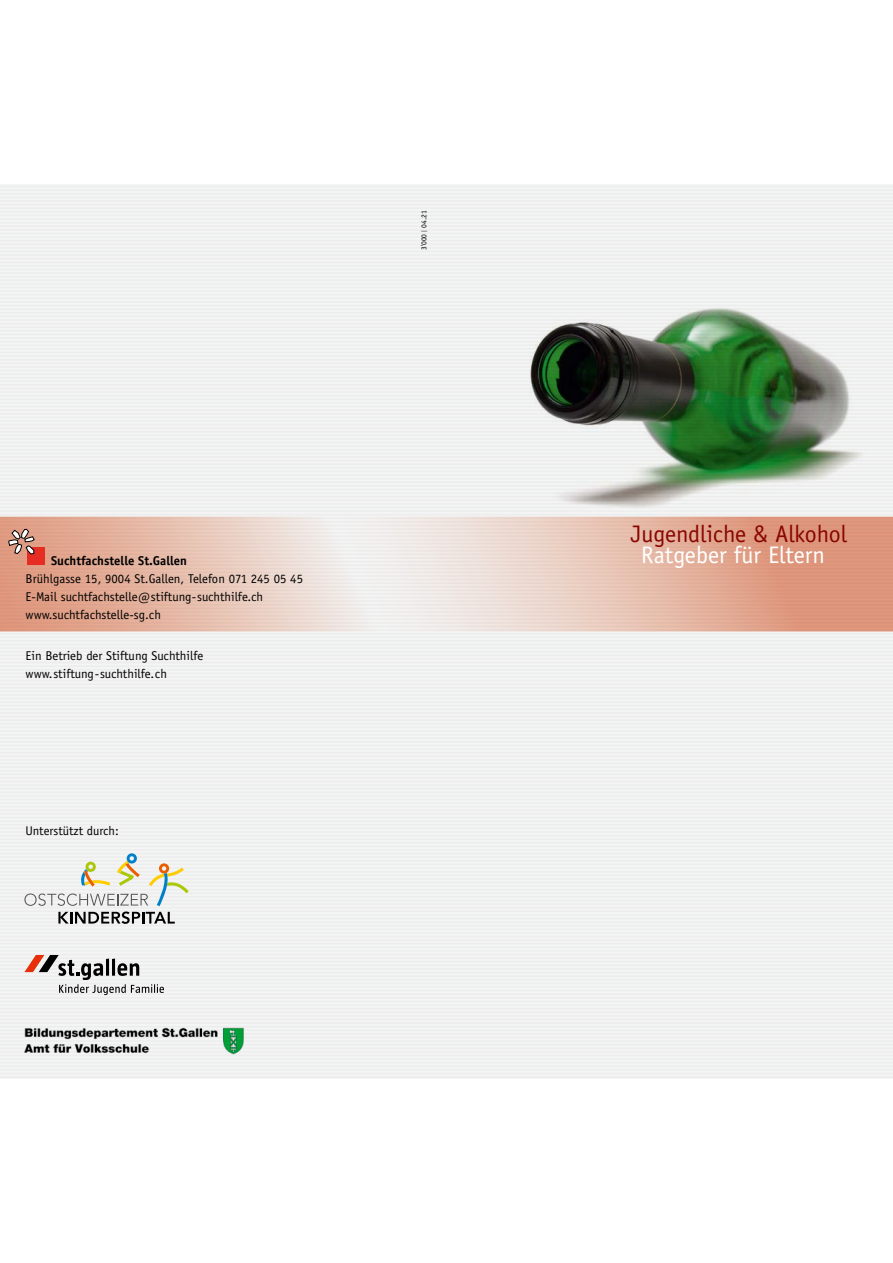
<style>
.page{position:relative;width:893px;height:1263px;background:#fff}
.page>*{position:absolute;margin:0;border:0;box-sizing:border-box;transform-origin:0 0}
.t1{font:24px "Officina Sans";color:#890700}
.t2{font:24px "Officina Sans";color:#fff}
.t3{font:12.75px/18px "Officina Sans";color:#000}
.t4{font:700 12.75px "Officina Sans";color:#000}
.t5{font:12.6px "Officina Sans";color:#000}
.t6{font:7.5px "Officina Sans";color:#000}
.s1{font-size:6px}
</style>
<div class="page">
<svg style="left:0;top:517px;width:893px;height:114px;background:#e6c0b0"></svg>
<div style="left:27px;top:547px;width:18px;height:18px;background:#e62d23"></div>
<svg style="left:8px;top:529px;width:27px;height:25px"></svg>
<svg style="left:24px;top:955px;width:140px;height:40px"></svg>
<img style="left:22px;top:1017px;width:229px;height:56px">
<svg style="left:24px;top:853px;width:165px;height:71px"></svg>
<img style="left:506px;top:204px;width:380px;height:313px">
<p class="t6" style="left:420px;top:250px;width:41px;rotate:-90deg">3'000 <span class="s1">|</span> 04.21</p>
<p class="t4" style="left:51px;top:552px;width:137px">Suchtfachstelle St.Gallen</p>
<p class="t3" style="left:26px;top:569px;width:279px">Brühlgasse 15, 9004 St.Gallen, Telefon 071 245 05 45<br>E-Mail suchtfachstelle@stiftung-suchthilfe.ch www.suchtfachstelle-sg.ch</p>
<p class="t3" style="left:26px;top:646px;width:179px">Ein Betrieb der Stiftung Suchthilfe www.stiftung-suchthilfe.ch</p>
<p class="t5" style="left:26px;top:823px;width:95px">Unterstützt durch:</p>
<h1 class="t1" style="left:631px;top:520px;width:218px">Jugendliche &amp; Alkohol</h1>
<h1 class="t2" style="left:641px;top:541px;width:185px">Ratgeber für Eltern</h1>
</div>
